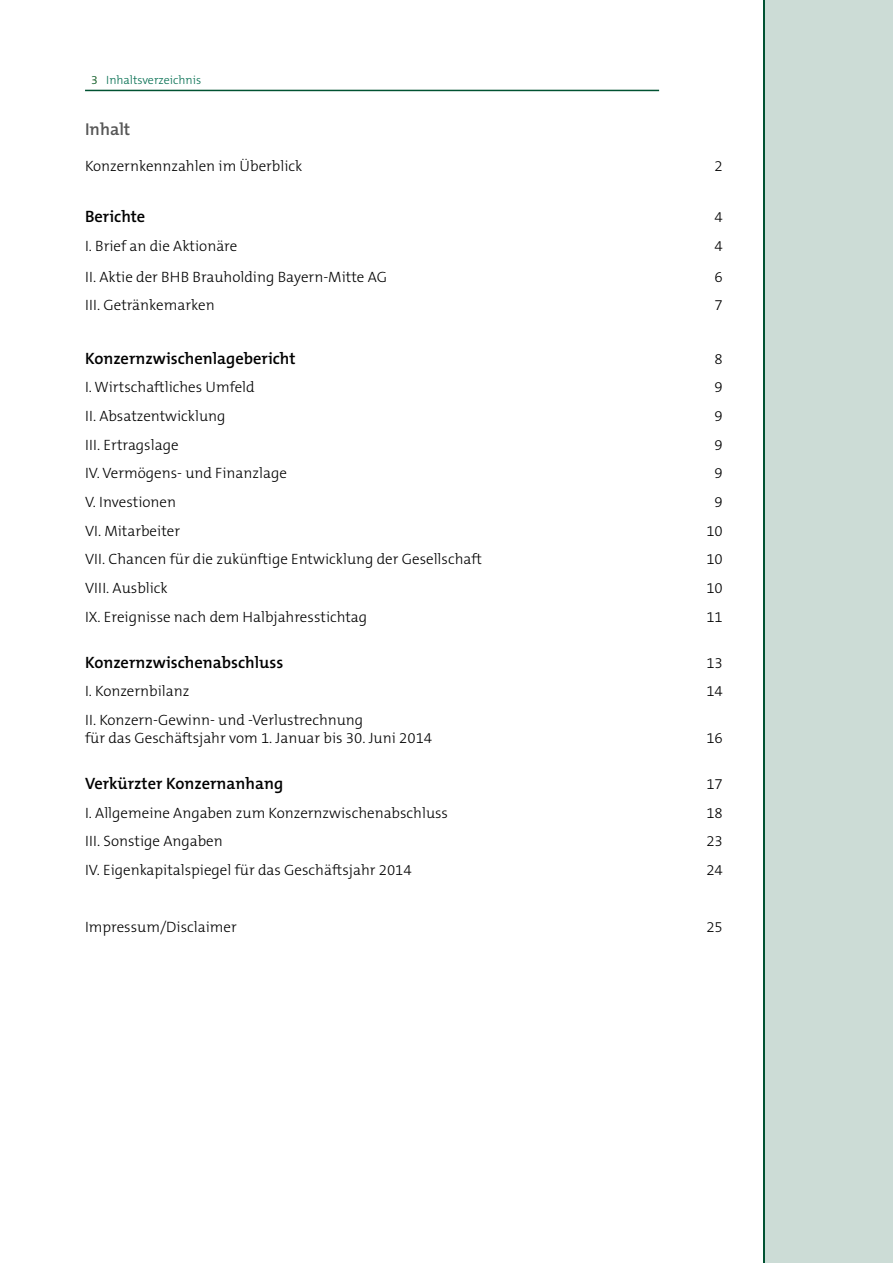
<style>
.page{position:relative;width:893px;height:1263px;background:#fff}
.page>*{position:absolute;margin:0;border:0;box-sizing:border-box;transform-origin:0 0}
.t1{font:600 17.25px "The Mix B6";color:#565656}
.t2{font:600 16.5px "The Mix B6";color:#000}
.t3{font:300 15px/18px "The Mix B3";color:#000}
.t4{font:300 12px "The Mix B3";color:#006d4f}
.s1{color:#c99f52}
</style>
<div class="page">
<div style="left:765px;top:0;width:128px;height:1263px;background:#ccdcd6"></div>
<hr style="left:85px;top:90px;width:574px;height:1px;background:#005232">
<p class="t4" style="left:91px;top:73px;width:111px"><span class="s1">3</span> Inhaltsverzeichnis</p>
<p class="t1" style="left:85px;top:120px;width:47px">Inhalt</p>
<p class="t3" style="left:85px;top:157px;width:219px">Konzernkennzahlen im Überblick</p>
<p class="t3" style="left:715px;top:157px;width:10px">2</p>
<p class="t2" style="left:85px;top:208px;width:62px">Berichte</p>
<p class="t3" style="left:715px;top:209px;width:10px">4</p>
<p class="t3" style="left:85px;top:237px;width:154px">I. Brief an die Aktionäre</p>
<p class="t3" style="left:715px;top:237px;width:10px">4</p>
<p class="t3" style="left:85px;top:268px;width:303px">II. Aktie der BHB Brauholding Bayern-Mitte AG</p>
<p class="t3" style="left:715px;top:268px;width:10px">6</p>
<p class="t3" style="left:85px;top:297px;width:131px">III. Getränkemarken</p>
<p class="t3" style="left:715px;top:297px;width:10px">7</p>
<p class="t2" style="left:85px;top:350px;width:212px">Konzernzwischenlagebericht</p>
<p class="t3" style="left:715px;top:350px;width:10px">8</p>
<p class="t3" style="left:85px;top:379px;width:171px">I. Wirtschaftliches Umfeld</p>
<p class="t3" style="left:715px;top:379px;width:10px">9</p>
<p class="t3" style="left:85px;top:408px;width:142px">II. Absatzentwicklung</p>
<p class="t3" style="left:715px;top:408px;width:10px">9</p>
<p class="t3" style="left:85px;top:436px;width:95px">III. Ertragslage</p>
<p class="t3" style="left:715px;top:436px;width:10px">9</p>
<p class="t3" style="left:85px;top:465px;width:203px">IV. Vermögens- und Finanzlage</p>
<p class="t3" style="left:715px;top:465px;width:10px">9</p>
<p class="t3" style="left:85px;top:494px;width:93px">V. Investionen</p>
<p class="t3" style="left:715px;top:494px;width:10px">9</p>
<p class="t3" style="left:85px;top:522px;width:97px">VI. Mitarbeiter</p>
<p class="t3" style="left:706px;top:522px;width:18px">10</p>
<p class="t3" style="left:85px;top:551px;width:398px">VII. Chancen für die zukünftige Entwicklung der Gesellschaft</p>
<p class="t3" style="left:706px;top:551px;width:18px">10</p>
<p class="t3" style="left:85px;top:579px;width:84px">VIII. Ausblick</p>
<p class="t3" style="left:706px;top:579px;width:18px">10</p>
<p class="t3" style="left:85px;top:608px;width:284px">IX. Ereignisse nach dem Halbjahresstichtag</p>
<p class="t3" style="left:706px;top:608px;width:18px">11</p>
<p class="t2" style="left:85px;top:653px;width:200px">Konzernzwischenabschluss</p>
<p class="t3" style="left:706px;top:654px;width:18px">13</p>
<p class="t3" style="left:85px;top:683px;width:106px">I. Konzernbilanz</p>
<p class="t3" style="left:706px;top:683px;width:18px">14</p>
<p class="t3" style="left:85px;top:711px;width:349px">II. Konzern-Gewinn- und -Verlustrechnung<br>für das Geschäftsjahr vom 1. Januar bis 30. Juni 2014</p>
<p class="t3" style="left:706px;top:729px;width:18px">16</p>
<p class="t2" style="left:85px;top:775px;width:200px">Verkürzter Konzernanhang</p>
<p class="t3" style="left:706px;top:776px;width:18px">17</p>
<p class="t3" style="left:85px;top:804px;width:365px">I. Allgemeine Angaben zum Konzernzwischenabschluss</p>
<p class="t3" style="left:706px;top:804px;width:18px">18</p>
<p class="t3" style="left:85px;top:833px;width:139px">III. Sonstige Angaben</p>
<p class="t3" style="left:706px;top:833px;width:18px">23</p>
<p class="t3" style="left:85px;top:862px;width:328px">IV. Eigenkapitalspiegel für das Geschäftsjahr 2014</p>
<p class="t3" style="left:706px;top:862px;width:18px">24</p>
<p class="t3" style="left:85px;top:919px;width:153px">Impressum/Disclaimer</p>
<p class="t3" style="left:706px;top:919px;width:18px">25</p>
</div>
